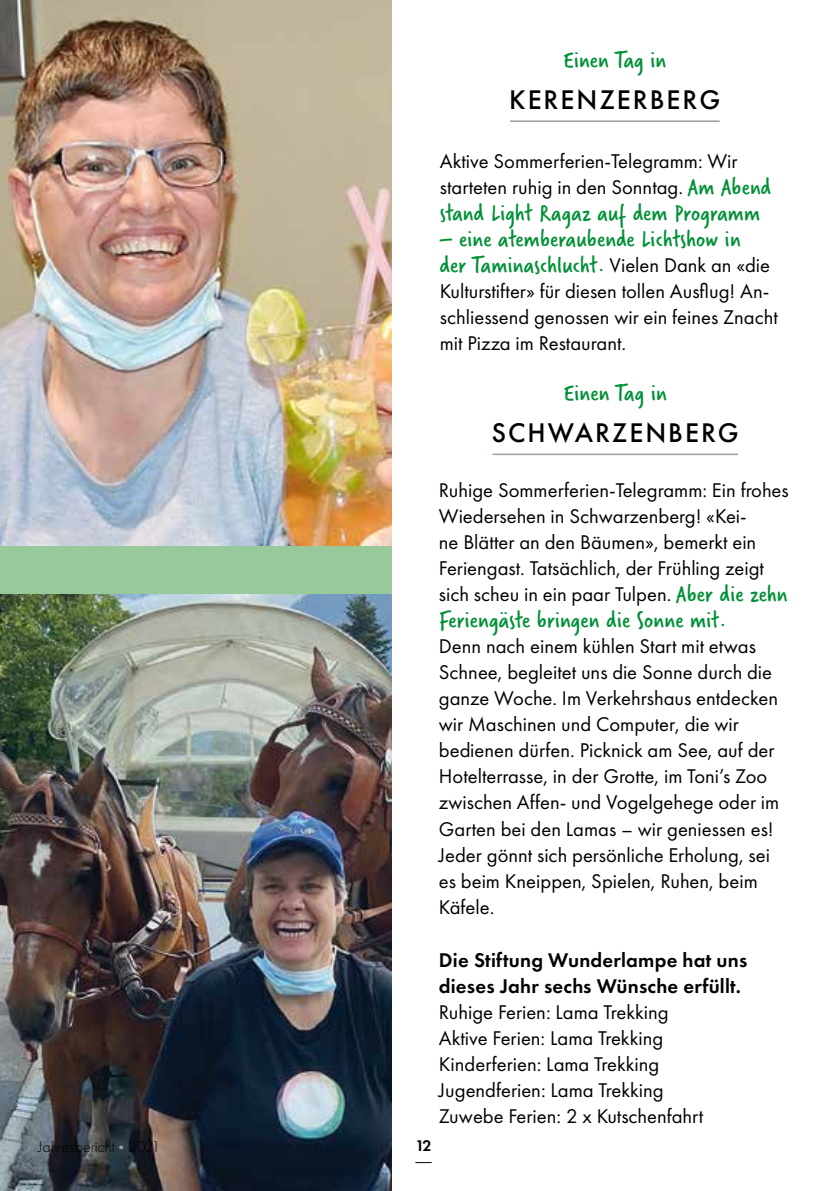
<style>
.page{position:relative;width:840px;height:1191px;background:#fff}
.page>*{position:absolute;margin:0;border:0;box-sizing:border-box;transform-origin:0 0}
.t1{font:500 28px "Futura PT";letter-spacing:.07em;color:#000}
.t2{font:25px/26px "Verveine";letter-spacing:.01em;color:#009036}
.t3{font:20.6px/26px "Futura PT";color:#000}
.t4{font:600 20.6px/26px "Futura PT";letter-spacing:.01em;color:#000}
.t5{font:300 16px "Futura PT";color:#000}
.t6{font:600 16px "Futura PT";color:#000}
.s1{font-family:"Verveine";font-size:25px;color:#009036}
.s2{font-family:"Futura PT";font-size:20.6px;color:#000}
</style>
<div class="page">
<div style="left:0;top:484px;width:391px;height:223px;background:#98c99b"></div>
<img style="left:0;top:595px;width:391px;height:596px">
<svg style="left:415px;top:1162px;width:16px;height:1px"></svg>
<hr style="left:509px;top:120px;width:210px;height:2px;background:#9c9e9f">
<hr style="left:492px;top:453px;width:245px;height:2px;background:#9c9e9f">
<img style="left:0;top:0;width:391px;height:545px">
<p class="t2" style="left:563px;top:47px;width:104px">Einen Tag in</p>
<h1 class="t1" style="left:509px;top:83px;width:212px">KERENZERBERG</h1>
<p class="t3" style="left:439px;top:148px;width:333px">Aktive Sommerferien-Telegramm: Wir starteten ruhig in den Sonntag. <span class="s1">Am Abend</span></p>
<p class="t2" style="left:439px;top:200px;width:322px">stand Light Ragaz auf dem Programm</p>
<p class="t2" style="left:439px;top:226px;width:331px">– eine atemberaubende Lichtshow in der Taminaschlucht. <span class="s2">Vielen Dank an «die</span></p>
<p class="t3" style="left:439px;top:278px;width:339px">Kulturstifter» für diesen tollen Ausflug! An&shy;schliessend genossen wir ein feines Znacht mit Pizza im Restaurant.</p>
<p class="t2" style="left:563px;top:380px;width:104px">Einen Tag in</p>
<h1 class="t1" style="left:491px;top:416px;width:248px">SCHWARZENBERG</h1>
<p class="t3" style="left:438px;top:477px;width:351px">Ruhige Sommerferien-Telegramm: Ein frohes Wiedersehen in Schwarzenberg! «Kei-<br>ne Blätter an den Bäumen», bemerkt ein Feriengast. Tatsächlich, der Frühling zeigt sich scheu in ein paar Tulpen. <span class="s1">Aber die zehn</span></p>
<p class="t2" style="left:438px;top:607px;width:289px">Feriengäste bringen die Sonne mit.</p>
<p class="t3" style="left:438px;top:633px;width:342px">Denn nach einem kühlen Start mit etwas Schnee, begleitet uns die Sonne durch die ganze Woche. Im Verkehrshaus entdecken wir Maschinen und Computer, die wir bedienen dürfen. Picknick am See, auf der Hotelterrasse, in der Grotte, im Toni’s Zoo zwischen Affen- und Vogelgehege oder im Garten bei den Lamas – wir geniessen es!<br>Jeder gönnt sich persönliche Erholung, sei es beim Kneippen, Spielen, Ruhen, beim Käfele.</p>
<p class="t4" style="left:438px;top:947px;width:310px">Die Stiftung Wunderlampe hat uns dieses Jahr sechs Wünsche erfüllt.</p>
<p class="t3" style="left:438px;top:999px;width:265px">Ruhige Ferien: Lama Trekking<br>Aktive Ferien: Lama Trekking<br>Kinderferien: Lama Trekking<br>Jugendferien: Lama Trekking<br>Zuwebe Ferien: 2 x Kutschenfahrt</p>
<p class="t5" style="left:38px;top:1137px;width:123px">Jahresbericht <sup>.</sup> 2021</p>
<p class="t6" style="left:415px;top:1135px;width:18px">12</p>
</div>
